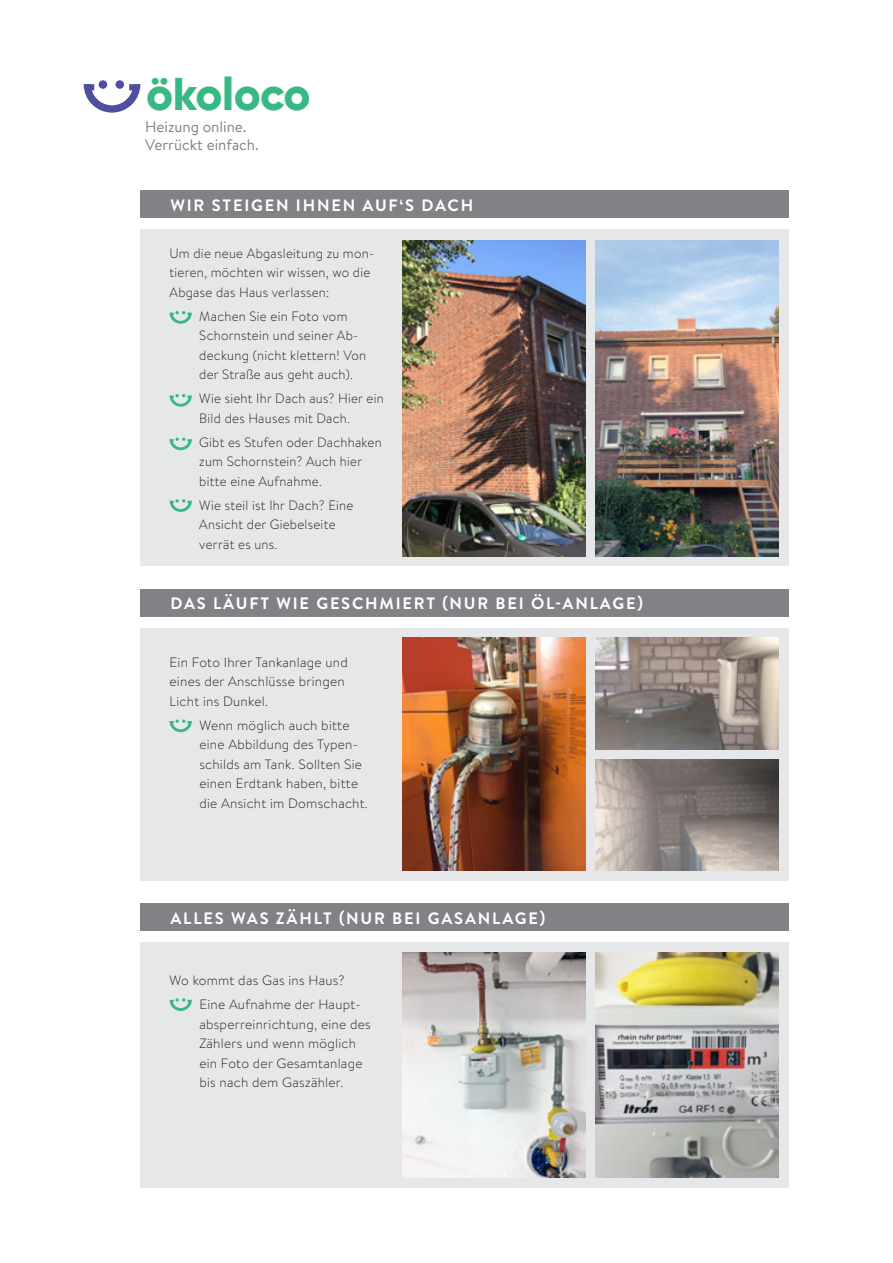
<style>
.page{position:relative;width:893px;height:1263px;background:#fff}
.page>*{position:absolute;margin:0;border:0;box-sizing:border-box;transform-origin:0 0}
.t1{font:800 45.9px "Gilroy";letter-spacing:-.01em;color:#38b983}
.t2{font:700 16.5px "Brandon Text";letter-spacing:.11em;color:#fff}
.t3{font:15.3px/18.3px "Brandon Text";color:#808285}
.t4{font:300 13.5px/19.5px "Brandon Text";letter-spacing:.02em;color:#231f20}
</style>
<div class="page">
<svg style="left:83px;top:80px;width:58px;height:33px"></svg>
<div style="left:140px;top:190px;width:649px;height:28px;background:#808285"></div>
<div style="left:140px;top:589px;width:649px;height:28px;background:#808285"></div>
<div style="left:140px;top:230px;width:649px;height:336px;background:#e6e7e9"></div>
<div style="left:140px;top:628px;width:649px;height:253px;background:#e6e7e9"></div>
<img style="left:596px;top:240px;width:183px;height:316px">
<img style="left:403px;top:240px;width:183px;height:316px">
<img style="left:403px;top:638px;width:183px;height:232px">
<img style="left:596px;top:638px;width:183px;height:111px">
<img style="left:596px;top:759px;width:183px;height:112px">
<div style="left:140px;top:903px;width:649px;height:28px;background:#808285"></div>
<div style="left:140px;top:942px;width:649px;height:246px;background:#e6e7e9"></div>
<img style="left:596px;top:953px;width:183px;height:225px">
<img style="left:403px;top:953px;width:183px;height:225px">
<svg style="left:170px;top:311px;width:22px;height:13px"></svg>
<svg style="left:170px;top:394px;width:22px;height:13px"></svg>
<svg style="left:170px;top:437px;width:22px;height:13px"></svg>
<svg style="left:170px;top:499px;width:22px;height:13px"></svg>
<svg style="left:170px;top:719px;width:22px;height:13px"></svg>
<svg style="left:170px;top:998px;width:22px;height:13px"></svg>
<h1 class="t1" style="left:146px;top:65px;width:166px">ökoloco</h1>
<p class="t3" style="left:145px;top:117px;width:115px">Heizung online.<br>Verrückt einfach.</p>
<p class="t2" style="left:170px;top:194px;width:304px">WIR STEIGEN I HNEN AUF‘S DACH</p>
<p class="t4" style="left:170px;top:243px;width:206px">Um die neue Abgasleitung zu mon&shy;tieren, möchten wir wissen, wo die<br>Abgase das Haus verlassen:</p>
<p class="t4" style="left:199px;top:306px;width:168px">Machen Sie ein Foto vom<br>Schornstein und seiner Ab&shy;deckung (nicht klettern! Von der Straße aus geht auch).</p>
<p class="t4" style="left:199px;top:388px;width:186px">Wie sieht Ihr Dach aus? Hier ein<br>Bild des Hauses mit Dach.</p>
<p class="t4" style="left:199px;top:432px;width:184px">Gibt es Stufen oder Dachhaken zum Schornstein? Auch hier bitte eine Aufnahme.</p>
<p class="t4" style="left:199px;top:495px;width:156px">Wie steil ist Ihr Dach? Eine<br>Ansicht der Giebelseite verrät es uns.</p>
<p class="t2" style="left:170px;top:592px;width:474px">DAS LÄUFT WIE GESCHMIERT (NUR BEI ÖL-AN LAGE)</p>
<p class="t4" style="left:170px;top:652px;width:180px">Ein Foto Ihrer Tankanlage und eines der Anschlüsse bringen<br>Licht ins Dunkel.</p>
<p class="t4" style="left:199px;top:715px;width:170px">Wenn möglich auch bitte eine Abbildung des Typen&shy;schilds am Tank. Sollten Sie einen Erdtank haben, bitte die Ansicht im Domschacht.</p>
<p class="t2" style="left:170px;top:906px;width:376px">ALLES WAS ZÄHLT (NUR BEI GASAN LAGE)</p>
<p class="t4" style="left:199px;top:968px;width:163px;line-height:24px;text-indent:-30px">Wo kommt das Gas ins Haus?<br>Eine Aufnahme der Haupt-</p>
<p class="t4" style="left:199px;top:1014px;width:173px">absperreinrichtung, eine des<br>Zählers und wenn möglich ein Foto der Gesamtanlage bis nach dem Gaszähler.</p>
</div>
